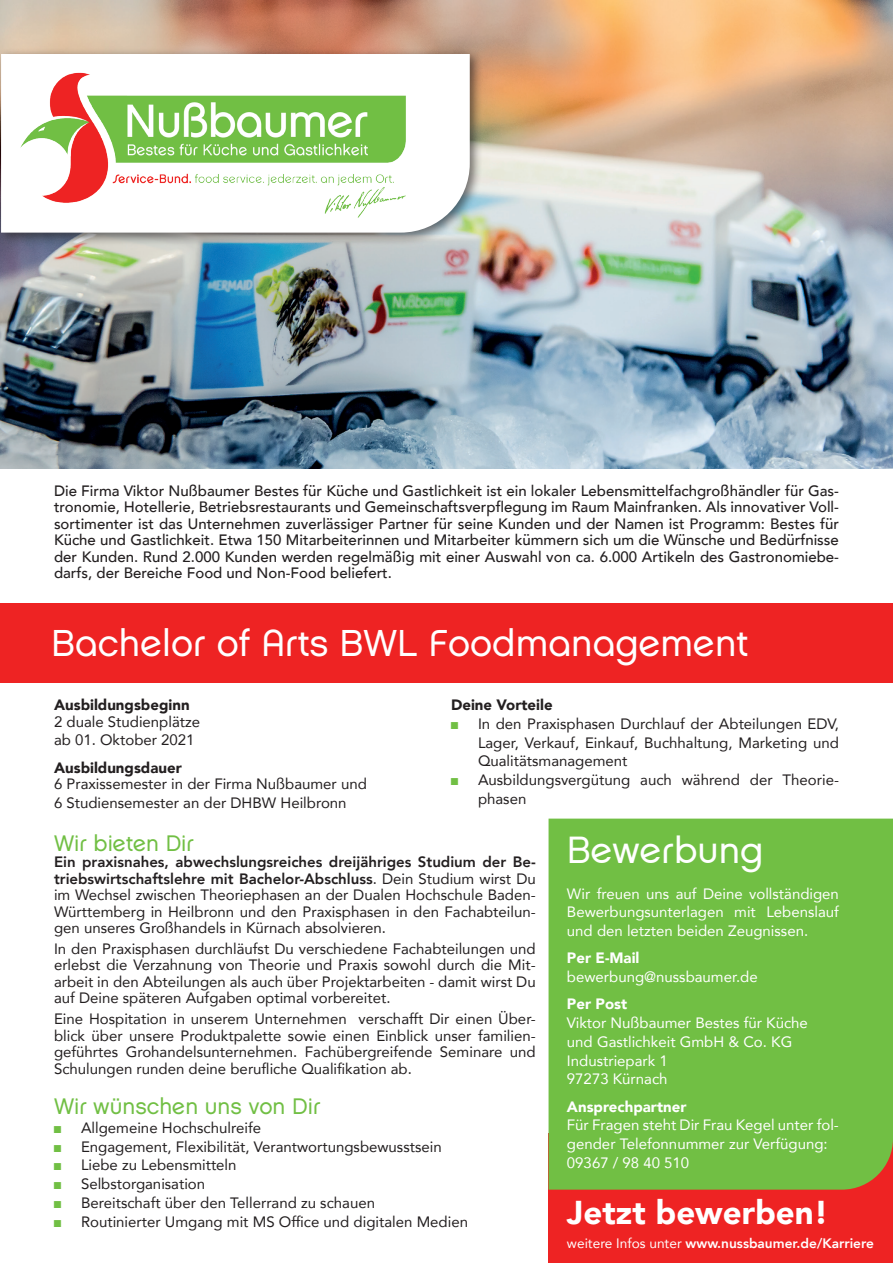
<style>
.page{position:relative;width:893px;height:1263px;background:#fff}
.page>*{position:absolute;margin:0;border:0;box-sizing:border-box;transform-origin:0 0}
.t1{font:37.5px "Service Bund Chalet";color:#fff}
.t2{font:37.5px "Service Bund Custom Normal";color:#fff}
.t3{font:900 33px "Avenir LT Com";color:#fff}
.t4{font:22.5px "Service Bund Chalet";color:#71bf44}
.t5{font:15px/16.5px "Avenir LT Com";color:#231f20;text-align:justify}
.t6{font:500 15px/16.5px "Avenir LT Com";color:#231f20;text-align:justify}
.t7{font:15px/18.8px "Avenir LT Com";color:#fff}
.t8{font:900 15px "Avenir LT Com";color:#231f20}
.t9{font:900 15px "Avenir LT Com";color:#fff}
.t10{font:800 13.65px "Avenir LT Com";color:#fff}
.s1{font-family:"Arial Narrow";color:#71bf44}
.s2{font-weight:800}
.s3{font-weight:400}
</style>
<div class="page">
<img style="left:0;top:0;width:893px;height:468px">
<div style="left:0;top:48px;width:482px;height:197px;background:#231f20;opacity:.6"></div>
<svg style="left:1px;top:54px;width:469px;height:179px"></svg>
<img style="left:0;top:58px;width:426px;height:163px">
<div style="left:0;top:603px;width:893px;height:80px;background:#ee2323"></div>
<div style="left:549px;top:1133px;width:344px;height:130px;background:#ee2323"></div>
<div style="left:549px;top:819px;width:344px;height:370px;background:#71bf44"></div>
<p class="t6" style="left:54px;top:483px;width:786px">Die Firma Viktor Nußbaumer Bestes für Küche und Gastlichkeit ist ein lokaler Lebensmittelfachgroßhändler für Gas&shy;tronomie, Hotellerie, Betriebsrestaurants und Gemeinschaftsverpflegung im Raum Mainfranken. Als innovativer Voll&shy;sortimenter ist das Unternehmen zuverlässiger Partner für seine Kunden und der Namen ist Programm: Bestes für Küche und Gastlichkeit. Etwa 150 Mitarbeiterinnen und Mitarbeiter kümmern sich um die Wünsche und Bedürfnisse der Kunden. Rund 2.000 Kunden werden regelmäßig mit einer Auswahl von ca. 6.000 Artikeln des Gastronomiebe&shy;darfs, der Bereiche Food und Non-Food beliefert.</p>
<h1 class="t1" style="left:51px;top:620px;width:699px">Bachelor of Arts BWL Foodmanagement</h1>
<p class="t8" style="left:54px;top:696px;width:137px">Ausbildungsbeginn</p>
<p class="t5" style="left:54px;top:712px;width:148px;line-height:18.8px">2 duale Studienplätze ab 01. Oktober 2021</p>
<p class="t8" style="left:54px;top:758px;width:129px">Ausbildungsdauer</p>
<p class="t5" style="left:54px;top:774px;width:314px;line-height:18.8px">6 Praxissemester in der Firma Nußbaumer und<br>6 Studiensemester an der DHBW Heilbronn</p>
<p class="t8" style="left:451px;top:696px;width:103px">Deine Vorteile</p>
<p class="t5" style="left:478px;top:714px;width:362px;line-height:18.8px;text-indent:-27px"><span class="s1">■</span> In den Praxisphasen Durchlauf der Abteilungen EDV, Lager, Verkauf, Einkauf, Buchhaltung, Marketing und Qualitätsmanagement</p>
<p class="t5" style="left:478px;top:770px;width:362px;line-height:18.8px;text-indent:-27px"><span class="s1">■</span> Ausbildungsvergütung auch während der Theorie&shy;phasen</p>
<h3 class="t4" style="left:54px;top:829px;width:141px">Wir bieten Dir</h3>
<p class="t5" style="left:54px;top:854px;width:483px"><span class="s2">Ein praxisnahes, abwechslungsreiches dreijähriges Studium der Be&shy;triebswirtschaftslehre mit Bachelor-Abschluss</span>. Dein Studium wirst Du im Wechsel zwischen Theoriephasen an der Dualen Hochschule Baden-Württemberg in Heilbronn und den Praxisphasen in den Fachabteilun&shy;gen unseres Großhandels in Kürnach absolvieren.</p>
<p class="t5" style="left:54px;top:940px;width:483px">In den Praxisphasen durchläufst Du verschiedene Fachabteilungen und erlebst die Verzahnung von Theorie und Praxis sowohl durch die Mit&shy;arbeit in den Abteilungen als auch über Projektarbeiten - damit wirst Du auf Deine späteren Aufgaben optimal vorbereitet.</p>
<p class="t5" style="left:54px;top:1011px;width:483px">Eine Hospitation in unserem Unternehmen verschafft Dir einen Über&shy;blick über unsere Produktpalette sowie einen Einblick unser familien&shy;geführtes Grohandelsunternehmen. Fachübergreifende Seminare und Schulungen runden deine berufliche Qualifikation ab.</p>
<h3 class="t4" style="left:54px;top:1093px;width:268px">Wir wünschen uns von Dir</h3>
<p class="t5" style="left:54px;top:1119px;width:209px"><span class="s1">■</span> Allgemeine Hochschulreife</p>
<p class="t5" style="left:54px;top:1138px;width:389px"><span class="s1">■</span> Engagement, Flexibilität, Verantwortungsbewusstsein</p>
<p class="t5" style="left:54px;top:1157px;width:184px"><span class="s1">■</span> Liebe zu Lebensmitteln</p>
<p class="t5" style="left:54px;top:1176px;width:153px"><span class="s1">■</span> Selbstorganisation</p>
<p class="t5" style="left:54px;top:1194px;width:323px"><span class="s1">■</span> Bereitschaft über den Tellerrand zu schauen</p>
<p class="t5" style="left:54px;top:1213px;width:416px"><span class="s1">■</span> Routinierter Umgang mit MS Office und digitalen Medien</p>
<h1 class="t2" style="left:567px;top:827px;width:198px">Bewerbung</h1>
<p class="t7" style="left:567px;top:884px;width:273px;text-align:justify">Wir freuen uns auf Deine vollständigen Bewerbungsunterlagen mit Lebenslauf und den letzten beiden Zeugnissen.</p>
<p class="t9" style="left:567px;top:949px;width:74px">Per E-Mail</p>
<p class="t7" style="left:567px;top:967px;width:192px">bewerbung@nussbaumer.de</p>
<p class="t9" style="left:567px;top:995px;width:62px">Per Post</p>
<p class="t7" style="left:567px;top:1013px;width:242px">Viktor Nußbaumer Bestes für Küche und Gastlichkeit GmbH &amp; Co. KG<br>Industriepark 1<br>97273 Kürnach</p>
<p class="t9" style="left:567px;top:1097px;width:121px">Ansprechpartner</p>
<p class="t7" style="left:567px;top:1116px;width:273px">Für Fragen steht Dir Frau Kegel unter fol&shy;gender Telefonnummer zur Verfügung:<br>09367 / 98 40 510</p>
<h2 class="t3" style="left:567px;top:1193px;width:263px">Jetzt bewerben!</h2>
<p class="t10" style="left:567px;top:1235px;width:308px"><span class="s3">weitere Infos unter</span> www.nussbaumer.de/Karriere</p>
</div>
